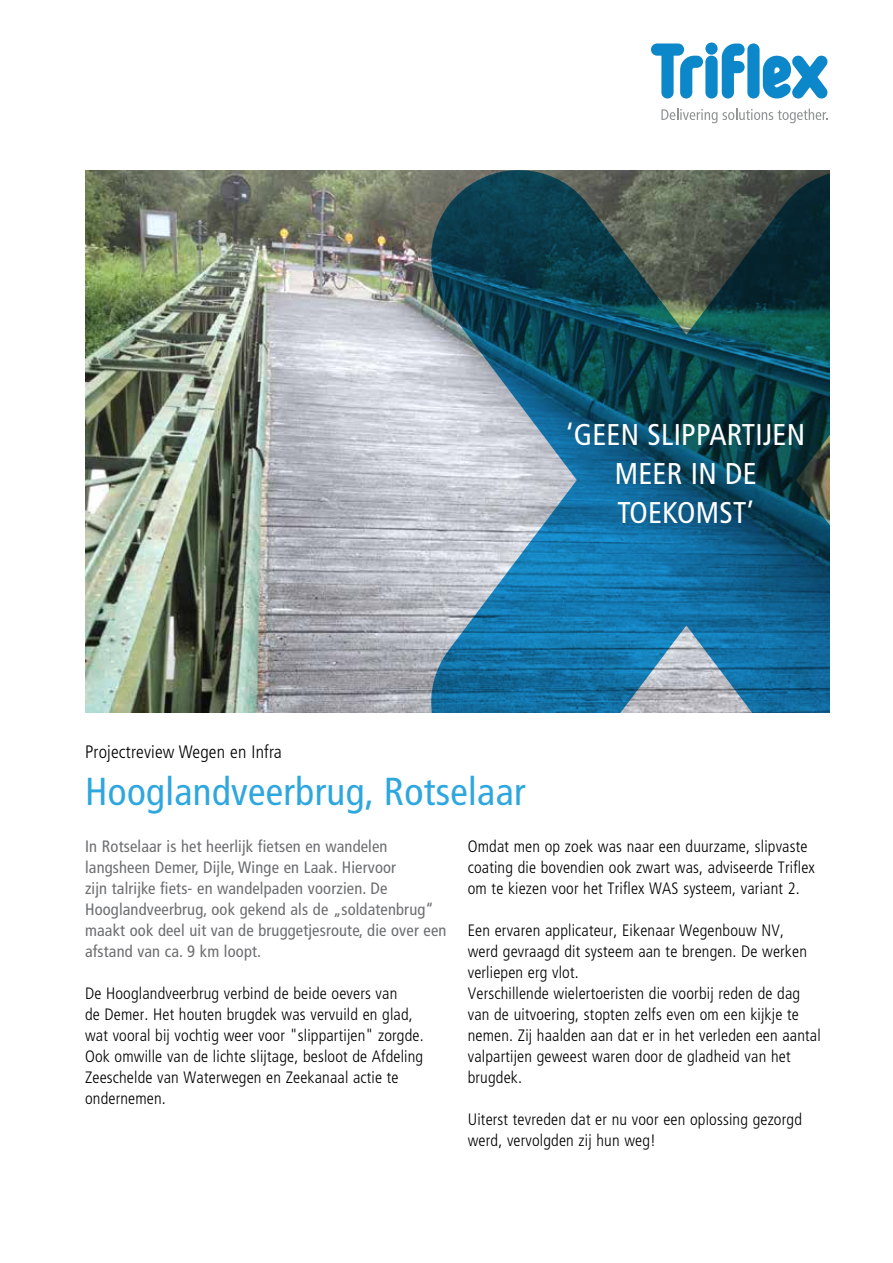
<style>
.page{position:relative;width:893px;height:1263px;background:#fff}
.page>*{position:absolute;margin:0;border:0;box-sizing:border-box;transform-origin:0 0}
.t1{font:condensed 39px "Frutiger LT Pro";letter-spacing:.01em;color:#2ea7df}
.t2{font:condensed 30px/39px "Frutiger LT Pro";letter-spacing:.01em;color:#fff;text-align:center}
.t3{font:300 condensed 18px "Frutiger LT Pro";letter-spacing:.01em;color:#000}
.t4{font:300 condensed 16.5px/21px "Frutiger LT Pro";letter-spacing:.01em;color:#000}
.t5{font:condensed 16.5px/21px "Frutiger LT Pro";letter-spacing:.01em;color:#6d6e71}
</style>
<div class="page">
<svg style="left:651px;top:43px;width:52px;height:56px"></svg>
<div style="left:705px;top:56px;width:13px;height:43px;background:#0c87c9;border-radius:6px"></div>
<div style="left:705px;top:43px;width:13px;height:12px;background:#0c87c9;border-radius:50%"></div>
<svg style="left:722px;top:43px;width:23px;height:56px"></svg>
<svg style="left:763px;top:55px;width:64px;height:44px"></svg>
<div style="left:747px;top:43px;width:13px;height:56px;background:#0c87c9;border-radius:6px"></div>
<svg style="left:661px;top:109px;width:166px;height:14px"></svg>
<img style="left:85px;top:170px;width:346px;height:542px">
<svg style="left:431px;top:170px;width:398px;height:542px;background:#33687e"></svg>
<h2 class="t2" style="left:566px;top:416px;width:240px">‘GEEN SLIPPARTIJEN<br>MEER IN DE<br>TOEKOMST’</h2>
<p class="t3" style="left:85px;top:741px;width:198px">Projectreview Wegen en Infra</p>
<h1 class="t1" style="left:85px;top:769px;width:442px">Hooglandveerbrug, Rotselaar</h1>
<p class="t5" style="left:85px;top:836px;width:363px">In Rotselaar is het heerlijk fietsen en wandelen langsheen Demer, Dijle, Winge en Laak. Hiervoor<br>zijn talrijke fiets- en wandelpaden voorzien. De Hooglandveerbrug, ook gekend als de „soldatenbrug“ maakt ook deel uit van de bruggetjesroute, die over een afstand van ca. 9 km loopt.</p>
<p class="t4" style="left:85px;top:983px;width:340px">De Hooglandveerbrug verbind de beide oevers van<br>de Demer. Het houten brugdek was vervuild en glad, wat vooral bij vochtig weer voor "slippartijen" zorgde.<br>Ook omwille van de lichte slijtage, besloot de Afdeling Zeeschelde van Waterwegen en Zeekanaal actie te ondernemen.</p>
<p class="t4" style="left:468px;top:836px;width:349px">Omdat men op zoek was naar een duurzame, slipvaste coating die bovendien ook zwart was, adviseerde Triflex om te kiezen voor het Triflex WAS systeem, variant 2.</p>
<p class="t4" style="left:468px;top:920px;width:355px">Een ervaren applicateur, Eikenaar Wegenbouw NV,<br>werd gevraagd dit systeem aan te brengen. De werken verliepen erg vlot.<br>Verschillende wielertoeristen die voorbij reden de dag van de uitvoering, stopten zelfs even om een kijkje te nemen. Zij haalden aan dat er in het verleden een aantal valpartijen geweest waren door de gladheid van het brugdek.</p>
<p class="t4" style="left:468px;top:1109px;width:336px">Uiterst tevreden dat er nu voor een oplossing gezorgd werd, vervolgden zij hun weg!</p>
</div>
